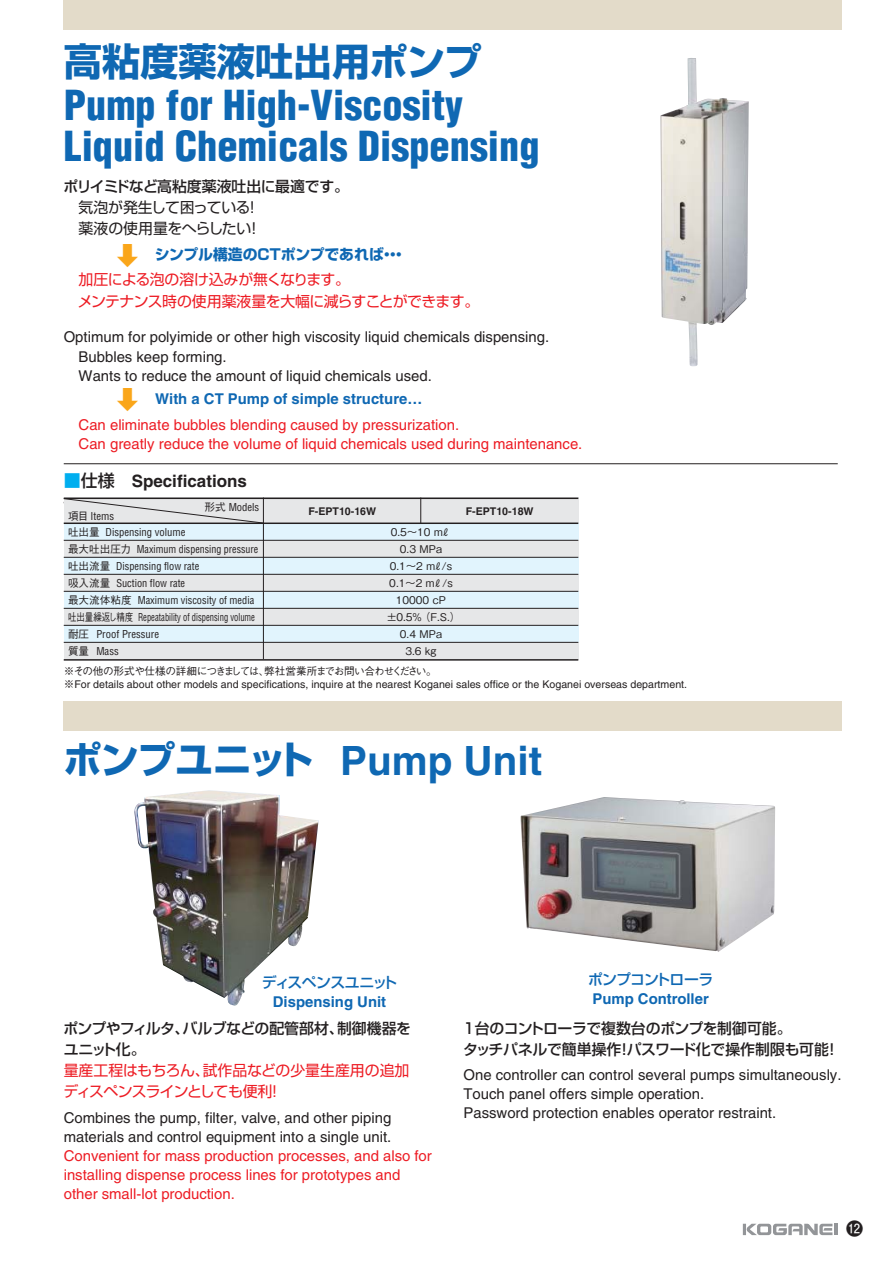
<style>
.page{position:relative;width:893px;height:1263px;background:#fff}
.page>*{position:absolute;margin:0;border:0;box-sizing:border-box;transform-origin:0 0}
.t1{font:900 condensed 40.35px/40.3px "Helvetica";color:#0f68b3}
.t2{font:700 40.35px "Helvetica";color:#0f68b3}
.t3{font:38.25px "Shin Go Pro Bold 90 pv RKSJ H";letter-spacing:-.005em;color:#0f68b3}
.t4{font:38.25px "Shin Go Pro Bold 90 pv RKSJ H";letter-spacing:-.03em;color:#0f68b3}
.t5{font:700 16.95px "Helvetica";color:#231f20}
.t6{font:16.95px "Futo Go B101 Pro Bold 90 pv RKSJ H";color:#fff}
.t7{font:14.85px/19.2px "Helvetica";color:#231f20}
.t8{font:14.85px/19.2px "Helvetica";color:#ed1c24}
.t9{font:14.85px/21.3px "Shin Go Pro Medium 90 pv RKSJ H";letter-spacing:-.02em;color:#231f20}
.t10{font:14.85px/21.3px "Shin Go Pro Regular 90 pv RKSJ H";letter-spacing:-.03em;color:#ed1c24}
.t11{font:14.85px/21.3px "Shin Go Pro Regular 90 pv RKSJ H";letter-spacing:-.015em;color:#231f20}
.t12{font:700 14.85px "Helvetica";color:#0f68b3}
.t13{font:14.85px "Shin Go Pro Bold 90 pv RKSJ H";letter-spacing:-.02em;color:#0f68b3}
.t14{font:14.85px "Shin Go Pro Medium 90 pv RKSJ H";letter-spacing:-.055em;color:#0f68b3}
.t15{font:condensed 10.65px/17px "Helvetica";color:#231f20}
.t16{font:10.65px "Helvetica";color:#231f20}
.t17{font:10.65px "Gothic BBB Pro Medium 90 pv RKSJ H";letter-spacing:-.03em;color:#231f20}
.t18{font:10.65px "Gothic BBB Pro Medium 90 pv RKSJ H";letter-spacing:-.05em;color:#231f20}
.t19{font:700 10.65px "Helvetica";color:#231f20}
.s1{font-family:"Shin Go Pro Medium 90 pv RKSJ H";font-size:25.5px}
.s2{font-family:"Shin Go Pro Medium 90 pv RKSJ H";font-size:25.5px;color:#faa61a}
.s3{font-family:"Shin Go Pro Medium 90 pv RKSJ H";font-size:25.5px;color:#0f68b3}
.s4{font-weight:700;color:#0f68b3}
.s5{font-family:"Shin Go Pro Medium 90 pv RKSJ H";font-weight:400;color:#00aeef}
.s6{font-family:"Shin Go Pro Medium 90 pv RKSJ H";font-weight:400}
.s7{font-family:"Gothic BBB Pro Medium 90 pv RKSJ H";font-stretch:normal}
.s8{font-family:"Gothic BBB Pro Medium 90 pv RKSJ H"}
</style>
<div class="page">
<img style="left:134px;top:790px;width:185px;height:216px">
<img style="left:520px;top:797px;width:255px;height:155px">
<div style="left:64px;top:0;width:778px;height:30px;background:#e3dbc9"></div>
<div style="left:64px;top:701px;width:778px;height:30px;background:#e3dbc9"></div>
<div style="left:64px;top:498px;width:514px;height:25px;background:#e6e7e8"></div>
<div style="left:64px;top:523px;width:514px;height:17px;background:#e1f4fd"></div>
<div style="left:64px;top:540px;width:514px;height:17px;background:#e6e7e8"></div>
<div style="left:64px;top:557px;width:514px;height:17px;background:#e1f4fd"></div>
<div style="left:64px;top:574px;width:514px;height:17px;background:#e6e7e8"></div>
<div style="left:64px;top:591px;width:514px;height:17px;background:#e1f4fd"></div>
<div style="left:64px;top:608px;width:514px;height:17px;background:#e6e7e8"></div>
<div style="left:64px;top:625px;width:514px;height:17px;background:#e1f4fd"></div>
<div style="left:64px;top:642px;width:514px;height:17px;background:#e6e7e8"></div>
<hr style="left:64px;top:498px;width:514px;height:1px;background:#231f20">
<hr style="left:64px;top:523px;width:514px;height:1px;background:#231f20">
<hr style="left:64px;top:540px;width:514px;height:1px;background:#231f20">
<hr style="left:64px;top:557px;width:514px;height:1px;background:#231f20">
<hr style="left:64px;top:574px;width:514px;height:1px;background:#231f20">
<hr style="left:64px;top:591px;width:514px;height:1px;background:#231f20">
<hr style="left:64px;top:608px;width:514px;height:1px;background:#231f20">
<hr style="left:64px;top:625px;width:514px;height:1px;background:#231f20">
<hr style="left:64px;top:642px;width:514px;height:1px;background:#231f20">
<hr style="left:64px;top:659px;width:514px;height:2px;background:#231f20">
<hr style="left:263px;top:498px;width:1px;height:161px;background:#231f20">
<svg style="left:420px;top:499px;width:1px;height:24px"></svg>
<hr style="left:64px;top:464px;width:774px;height:1px;background:#231f20">
<svg style="left:63px;top:498px;width:201px;height:26px"></svg>
<img style="left:660px;top:58px;width:89px;height:309px">
<hr style="left:834px;top:1224px;width:4px;height:11px;background:#939598">
<svg style="left:743px;top:1224px;width:89px;height:11px"></svg>
<h2 class="t3" style="left:64px;top:48px;width:420px">高粘度薬液吐出用ポンプ</h2>
<h1 class="t1" style="left:64px;top:89px;width:477px">Pump for High-Viscosity<br>Liquid Chemicals Dispensing</h1>
<p class="t9" style="left:63px;top:178px;width:287px">ポリイミドなど高粘度薬液吐出に最適です。</p>
<p class="t11" style="left:64px;top:199px;width:199px">　気泡が発生して困っている！　薬液の使用量をへらしたい！</p>
<p class="t13" style="left:64px;top:248px;width:344px"><span class="s1">　　</span><span class="s2">⇩</span> シンプル構造のＣＴポンプであれば・・・</p>
<p class="t10" style="left:64px;top:271px;width:417px">　加圧による泡の溶け込みが無くなります。<br>　メンテナンス時の使用薬液量を大幅に減らすことができます。</p>
<p class="t7" style="left:79px;top:329px;width:472px;text-indent:-15px">Optimum for polyimide or other high viscosity liquid chemicals dispensing.<br>Bubbles keep forming.<br>Wants to reduce the amount of liquid chemicals used.</p>
<p class="t8" style="left:79px;top:388px;width:382px;line-height:25.3px;text-indent:-15px"><span class="s3">　　</span><span class="s2">⇩</span> <span class="s4">With a CT Pump of simple structure…<br></span>Can eliminate bubbles blending caused by pressurization.</p>
<p class="t8" style="left:79px;top:435px;width:505px">Can greatly reduce the volume of liquid chemicals used during maintenance.</p>
<p class="t5" style="left:64px;top:474px;width:185px"><span class="s5">■</span><span class="s6">仕様</span> Specifications</p>
<p class="t15" style="left:204px;top:500px;width:56px"><span class="s7">形式</span> Models</p>
<p class="t15" style="left:68px;top:508px;width:48px"><span class="s7">項目</span> Items</p>
<p class="t19" style="left:308px;top:508px;width:69px">F-EPT10-16W</p>
<p class="t19" style="left:466px;top:508px;width:69px">F-EPT10-18W</p>
<p class="t17" style="left:391px;top:528px;width:53px">0.5～10 m</p>
<p class="t17" style="left:400px;top:545px;width:44px">0.3 MPa</p>
<p class="t17" style="left:390px;top:562px;width:64px">0.1～2 m /s</p>
<p class="t17" style="left:389px;top:579px;width:65px">0.1～2 m /s</p>
<p class="t17" style="left:396px;top:596px;width:52px">10000 cP</p>
<p class="t17" style="left:386px;top:613px;width:76px">±0.5％ （F.S.）</p>
<p class="t17" style="left:400px;top:630px;width:44px">0.4 MPa</p>
<p class="t17" style="left:405px;top:647px;width:32px">3.6 kg</p>
<p class="t15" style="left:68px;top:524px;width:192px"><span class="s7">吐出量</span> Dispensing volume<br><span class="s7">最大吐出圧力</span> Maximum dispensing pressure<span class="s7">吐出流量</span> Dispensing flow rate<br><span class="s7">吸入流量</span> Suction flow rate<br><span class="s7">最大流体粘度</span> Maximum viscosity of media<span class="s7">吐出量繰返し精度</span> Repeatability of dispensing volume<span class="s7">耐圧</span> Proof Pressure<br><span class="s7">質量</span> Mass</p>
<p class="t18" style="left:64px;top:667px;width:375px">※その他の形式や仕様の詳細につきましては、弊社営業所までお問い合わせください。</p>
<p class="t16" style="left:64px;top:680px;width:625px"><span class="s8">※</span>For details about other models and specifications, inquire at the nearest Koganei sales office or the Koganei overseas department.</p>
<h2 class="t4" style="left:63px;top:745px;width:252px">ポンプユニット</h2>
<h1 class="t2" style="left:340px;top:746px;width:203px">Pump Unit</h1>
<p class="t14" style="left:262px;top:977px;width:137px">ディスペンスユニット</p>
<p class="t12" style="left:273px;top:996px;width:115px">Dispensing Unit</p>
<p class="t14" style="left:588px;top:974px;width:127px">ポンプコントローラ</p>
<p class="t12" style="left:592px;top:993px;width:118px">Pump Controller</p>
<p class="t9" style="left:63px;top:1019px;width:349px">ポンプやフィルタ、バルブなどの配管部材、制御機器をユニット化。</p>
<p class="t10" style="left:63px;top:1062px;width:347px">量産工程はもちろん、試作品などの少量生産用の追加ディスペンスラインとしても便利！</p>
<p class="t7" style="left:64px;top:1109px;width:329px">Combines the pump, filter, valve, and other piping materials and control equipment into a single unit.</p>
<p class="t8" style="left:64px;top:1148px;width:370px">Convenient for mass production processes, and also for installing dispense process lines for prototypes and other small-lot production.</p>
<p class="t9" style="left:462px;top:1019px;width:379px">１台のコントローラで複数台のポンプを制御可能。<br>タッチパネルで簡単操作！パスワード化で操作制限も可能！</p>
<p class="t7" style="left:463px;top:1067px;width:379px">One controller can control several pumps simultaneously.<br>Touch panel offers simple operation.<br>Password protection enables operator restraint.</p>
<p class="t6" style="left:846px;top:1223px;width:19px">●</p>
</div>
